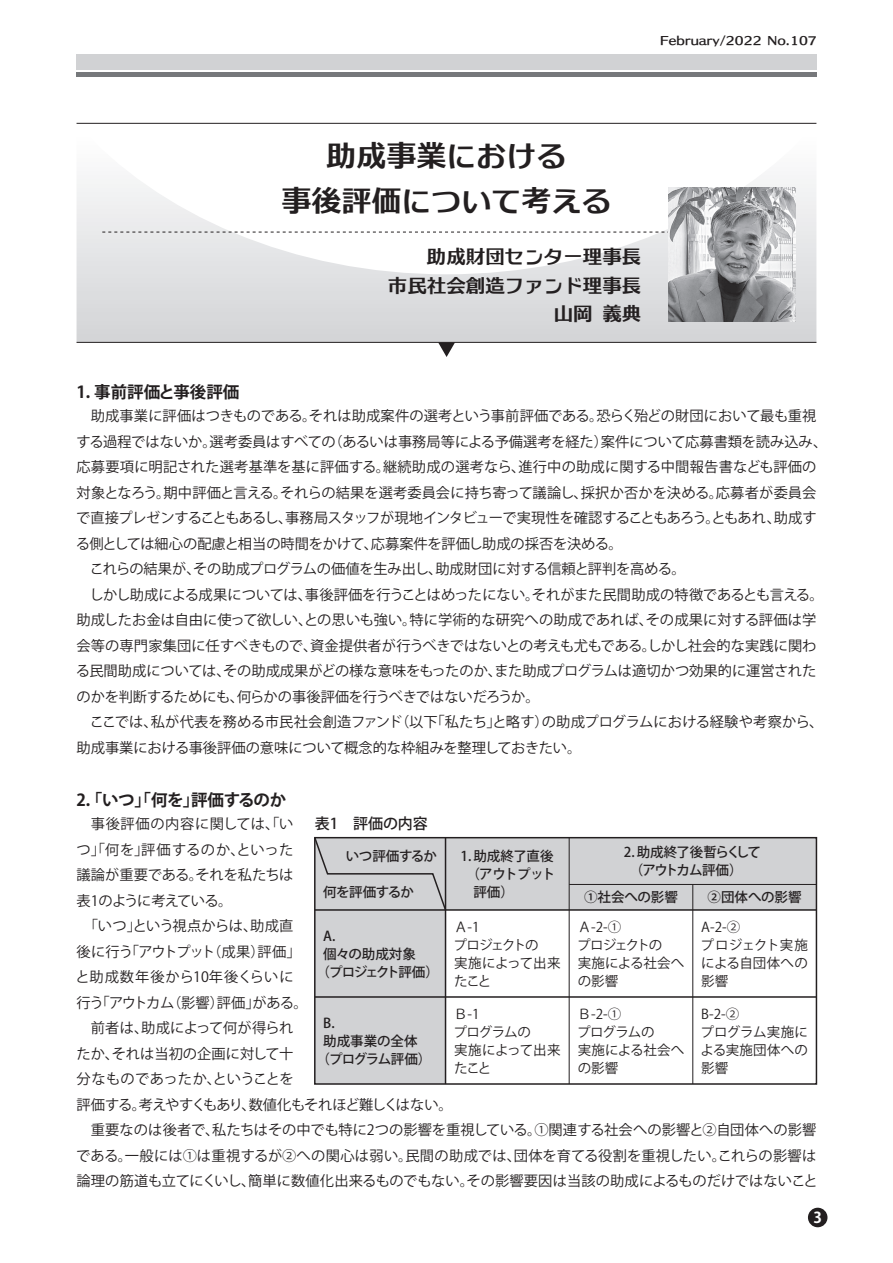
<style>
.page{position:relative;width:893px;height:1263px;background:#fff}
.page>*{position:absolute;margin:0;border:0;box-sizing:border-box;transform-origin:0 0}
.t1{font:30px/45px "C4 Gothic Duex HDL E";color:#231f20;text-align:center}
.t2{font:19.5px/28.5px "C4 Gothic Duex HDL E";color:#231f20;text-align:right}
.t3{font:700 16.5px "Koz Go Pro";letter-spacing:-.03em;color:#231f20}
.t4{font:700 16.5px "Koz Go Pro";letter-spacing:-.01em;color:#231f20}
.t5{font:500 15px "Koz Go Pro";color:#231f20}
.t6{font:700 15px "Koz Go Pro";color:#fff}
.t7{font:14.25px/25.5px "Koz Go Pro";color:#231f20}
.t8{font:500 13.5px "Koz Go Pro";letter-spacing:-.02em;color:#231f20}
.t9{font:13.5px/18px "Koz Go Pro";letter-spacing:-.02em;color:#231f20}
.t10{font:13.5px/18px "Koz Go Pro";color:#231f20}
.t11{font:13.5px/18px "Koz Go Pro";letter-spacing:.01em;color:#231f20}
.t12{font:500 13.5px/18px "Koz Go Pro";letter-spacing:-.06em;color:#231f20}
.t13{font:13.5px/18px "Koz Go Pro";letter-spacing:-.065em;color:#231f20}
.t14{font:13.5px/18px "Koz Go Pro";letter-spacing:-.04em;color:#231f20}
.t15{font:500 13.5px "Koz Go Pro";letter-spacing:-.09em;color:#231f20}
.t16{font:500 13.5px "Koz Go Pro";letter-spacing:-.07em;color:#231f20}
.t17{font:500 13.5px "Koz Go Pro";letter-spacing:-.04em;color:#231f20}
.t18{font:500 13.5px "Koz Go Pro";color:#231f20}
.t19{font:12px "C4 Gothic Duex HDL E";color:#231f20}
</style>
<div class="page">
<div style="left:445px;top:838px;width:371px;height:72px;background:#d1d2d4"></div>
<div style="left:315px;top:838px;width:130px;height:246px;background:#d1d2d4"></div>
<svg style="left:77px;top:179px;width:739px;height:163px"></svg>
<svg style="left:438px;top:343px;width:17px;height:14px"></svg>
<hr style="left:77px;top:123px;width:739px;height:1px;background:#231f20">
<hr style="left:77px;top:342px;width:739px;height:1px;background:#231f20">
<svg style="left:102px;top:232px;width:566px;height:1px"></svg>
<img style="left:668px;top:187px;width:127px;height:134px">
<div style="left:314px;top:837px;width:503px;height:248px;border:2px solid #231f20"></div>
<hr style="left:445px;top:838px;width:1px;height:246px;background:#231f20">
<hr style="left:315px;top:909px;width:501px;height:2px;background:#231f20">
<hr style="left:315px;top:996px;width:501px;height:2px;background:#231f20">
<hr style="left:569px;top:838px;width:1px;height:246px;background:#231f20">
<hr style="left:692px;top:884px;width:1px;height:200px;background:#231f20">
<svg style="left:314px;top:836px;width:133px;height:76px"></svg>
<hr style="left:569px;top:884px;width:247px;height:1px;background:#231f20">
<div style="left:808px;top:1208px;width:19px;height:19px;background:#231f20;border-radius:50%"></div>
<div style="left:77px;top:54px;width:740px;height:15px;background:#d1d2d4"></div>
<div style="left:77px;top:72px;width:740px;height:5px;background:#76787b"></div>
<p class="t19" style="left:660px;top:34px;width:158px">February/2022 No.107</p>
<h1 class="t1" style="left:282px;top:133px;width:332px">助成事業における<br>事後評価について考える</h1>
<h2 class="t2" style="left:388px;top:243px;width:255px">助成財団センター理事長<br>市民社会創造ファンド理事長山岡 義典</h2>
<p class="t4" style="left:77px;top:381px;width:164px">1．事前評価と亊後評価</p>
<p class="t7" style="left:76px;top:404px;width:753px">　助成事業に評価はつきものである。それは助成案件の選考という事前評価である。恐らく殆どの財団において最も重視する過程ではないか。選考委員はすべての（あるいは事務局等による予備選考を経た）案件について応募書類を読み込み、応募要項に明記された選考基準を基に評価する。継続助成の選考なら、進行中の助成に関する中間報告書なども評価の対象となろう。期中評価と言える。それらの結果を選考委員会に持ち寄って議論し、採択か否かを決める。応募者が委員会で直接プレゼンすることもあるし、事務局スタッフが現地インタビューで実現性を確認することもあろう。ともあれ、助成する側としては細心の配慮と相当の時間をかけて、応募案件を評価し助成の採否を決める。<br>　これらの結果が、その助成プログラムの価値を生み出し、助成財団に対する信頼と評判を高める。<br>　しかし助成による成果については、事後評価を行うことはめったにない。それがまた民間助成の特徴であるとも言える。助成したお金は自由に使って欲しい、との思いも強い。特に学術的な研究への助成であれば、その成果に対する評価は学会等の専門家集団に任すべきもので、資金提供者が行うべきではないとの考えも尤もである。しかし社会的な実践に関わる民間助成については、その助成成果がどの様な意味をもったのか、また助成プログラムは適切かつ効果的に運営されたのかを判断するためにも、何らかの事後評価を行うべきではないだろうか。<br>　ここでは、私が代表を務める市民社会創造ファンド（以下「私たち」と略す）の助成プログラムにおける経験や考察から、助成事業における事後評価の意味について概念的な枠組みを整理しておきたい。</p>
<p class="t3" style="left:77px;top:789px;width:211px">2．「いつ」「何を」評価するのか</p>
<p class="t7" style="left:75px;top:812px;width:744px">　事後評価の内容に関しては、「い<br>つ」「何を」評価するのか、といった<br>議論が重要である。それを私たちは<br>表1のように考えている。<br>　「いつ」という視点からは、助成直<br>後に行う「アウトプット（成果）評価」<br>と助成数年後から10年後くらいに<br>行う「アウトカム（影響）評価」がある。<br>　前者は、助成によって何が得られ<br>たか、それは当初の企画に対して十<br>分なものであったか、ということを<br>評価する。考えやすくもあり、数値化もそれほど難しくはない。<br>　重要なのは後者で、私たちはその中でも特に2つの影響を重視している。①関連する社会への影響と②自団体への影響である。一般には①は重視するが②への関心は弱い。民間の助成では、団体を育てる役割を重視したい。これらの影響は論理の筋道も立てにくいし、簡単に数値化出来るものでもない。その影響要因は当該の助成によるものだけではないこと</p>
<p class="t5" style="left:315px;top:814px;width:115px">表1　評価の内容</p>
<p class="t12" style="left:630px;top:843px;width:132px;text-indent:-6px">2. 助成終了後暫らくして（アウトカム評価）</p>
<p class="t8" style="left:461px;top:847px;width:94px">1. 助成終了直後</p>
<p class="t8" style="left:467px;top:865px;width:90px">（アウトプット</p>
<p class="t8" style="left:473px;top:883px;width:42px">評価）</p>
<p class="t8" style="left:346px;top:848px;width:93px">いつ評価するか</p>
<p class="t17" style="left:323px;top:884px;width:92px">何を評価するか</p>
<p class="t8" style="left:323px;top:927px;width:14px">A.</p>
<p class="t8" style="left:323px;top:945px;width:94px">個々の助成対象</p>
<p class="t15" style="left:317px;top:963px;width:124px">（プロジェクト評価）</p>
<p class="t8" style="left:323px;top:1014px;width:13px">B.</p>
<p class="t18" style="left:323px;top:1032px;width:96px">助成事業の全体</p>
<p class="t16" style="left:317px;top:1050px;width:116px">（プログラム評価）</p>
<p class="t8" style="left:584px;top:889px;width:95px">①社会への影響</p>
<p class="t8" style="left:708px;top:889px;width:95px">②団体への影響</p>
<p class="t13" style="left:453px;top:918px;width:109px">Ａ-1<br>プロジェクトの<br>実施によって出来たこと</p>
<p class="t9" style="left:577px;top:918px;width:109px">Ａ-2-①<br>プロジェクトの<br>実施による社会への影響</p>
<p class="t10" style="left:701px;top:918px;width:109px">A-2-②<br>プロジェクト実施による自団体への影響</p>
<p class="t11" style="left:700px;top:1005px;width:109px">B-2-②<br>プログラム実施による実施団体への影響</p>
<p class="t9" style="left:577px;top:1005px;width:109px">Ｂ-2-①<br>プログラムの<br>実施による社会への影響</p>
<p class="t14" style="left:453px;top:1005px;width:109px">Ｂ-1<br>プログラムの<br>実施によって出来たこと</p>
<p class="t6" style="left:813px;top:1208px;width:10px">3</p>
</div>
